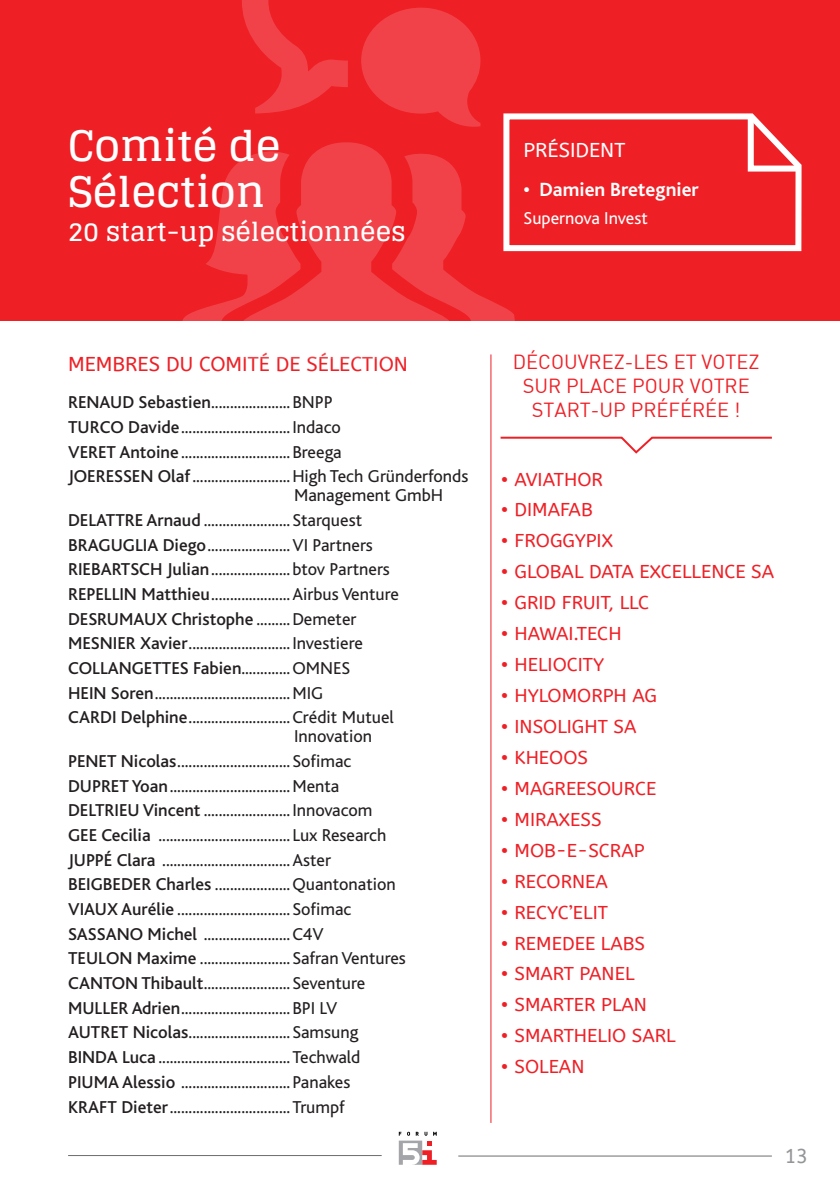
<style>
.page{position:relative;width:840px;height:1191px;background:#fff}
.page>*{position:absolute;margin:0;border:0;box-sizing:border-box;transform-origin:0 0}
.t1{font:700 42px/46px "Glegoo";color:#fff}
.t2{font:700 26px "Glegoo";color:#fff}
.TEXTE{font:20px/24px "DIN";color:#ee2026;text-align:center}
._2-TITRE-ENCART_TABL{font:20px "A Bee Zee";color:#ee2026}
._2-NOM-ENCART{font:700 20px "Bliss";color:#fff}
._2-TITRE-ENCART_TABL-2{font:20px "A Bee Zee";color:#fff}
.t3{font:20px "A Bee Zee";color:#939598}
._2-SOUS-TITRE_PAGES{font:18.6px "A Bee Zee";color:#ee2026}
._2-NOM-ENCART-2{font:18px/19px "Bliss";color:#231f20}
._2-NOM-ENCART-3{font:500 18px "Bliss";color:#231f20}
._2-FONCTION-ENCART{font:18px "Bliss";color:#fff}
.s1{font-weight:500}
.s2{font-weight:400}
</style>
<div class="page">
<svg style="left:398px;top:1131px;width:38px;height:33px"></svg>
<hr style="left:68px;top:1155px;width:313px;height:1px;background:#6c6d70">
<hr style="left:458px;top:1155px;width:313px;height:1px;background:#6c6d70">
<div style="left:0;top:0;width:839px;height:320px;background:#ee2026"></div>
<svg style="left:500px;top:436px;width:272px;height:18px"></svg>
<hr style="left:490px;top:354px;width:1px;height:769px;background:#ee2026">
<svg style="left:173px;top:0;width:632px;height:321px"></svg>
<p class="t1" style="left:68px;top:123px;width:214px">Comité de<br>Sélection</p>
<p class="t2" style="left:68px;top:217px;width:339px">20 start-up sélectionnées</p>
<p class="_2-TITRE-ENCART_TABL-2" style="left:523px;top:139px;width:103px">PRÉSIDENT</p>
<p class="_2-NOM-ENCART" style="left:523px;top:179px;width:177px">• Damien Bretegnier</p>
<p class="_2-FONCTION-ENCART" style="left:523px;top:208px;width:126px">Supernova Invest</p>
<p class="_2-TITRE-ENCART_TABL" style="left:68px;top:353px;width:341px">MEMBRES DU COMITÉ DE SÉLECTION</p>
<p class="_2-NOM-ENCART-2" style="left:68px;top:393px;width:266px"><span class="s1">RENAUD Sebastien</span>.....................BNPP</p>
<p class="_2-NOM-ENCART-2" style="left:68px;top:418px;width:274px"><span class="s1">TURCO Davide</span>.............................Indaco</p>
<p class="_2-NOM-ENCART-2" style="left:68px;top:442px;width:275px"><span class="s1">VERET Antoine</span> .............................Breega</p>
<p class="_2-NOM-ENCART-2" style="left:294px;top:467px;width:176px;text-indent:-226px"><span class="s1">JOERESSEN Olaf</span>..........................High Tech Gründerfonds<br>Management GmbH</p>
<p class="_2-NOM-ENCART-2" style="left:68px;top:511px;width:295px"><span class="s1">DELATTRE Arnaud</span> .......................Starquest</p>
<p class="_2-NOM-ENCART-2" style="left:68px;top:535px;width:306px"><span class="s1">BRAGUGLIA Diego</span>......................VI Partners</p>
<p class="_2-NOM-ENCART-2" style="left:68px;top:560px;width:323px"><span class="s1">RIEBARTSCH Julian</span>.....................btov Partners</p>
<p class="_2-NOM-ENCART-2" style="left:68px;top:585px;width:332px"><span class="s1">REPELLIN Matthieu</span>.....................Airbus Venture</p>
<p class="_2-NOM-ENCART-3" style="left:68px;top:609px;width:290px">DESRUMAUX Christophe <span class="s2">.........Demeter</span></p>
<p class="_2-NOM-ENCART-2" style="left:68px;top:634px;width:296px"><span class="s1">MESNIER Xavier</span>...........................Investiere</p>
<p class="_2-NOM-ENCART-3" style="left:68px;top:658px;width:283px">COLLANGETTES Fabien<span class="s2">.............OMNES</span></p>
<p class="_2-NOM-ENCART-2" style="left:68px;top:683px;width:256px"><span class="s1">HEIN Soren</span>....................................MIG</p>
<p class="_2-NOM-ENCART-2" style="left:294px;top:708px;width:101px;text-indent:-226px"><span class="s1">CARDI Delphine</span>...........................Crédit Mutuel<br>Innovation</p>
<p class="_2-NOM-ENCART-2" style="left:68px;top:752px;width:284px"><span class="s1">PENET Nicolas</span>..............................Sofimac</p>
<p class="_2-NOM-ENCART-2" style="left:68px;top:776px;width:272px"><span class="s1">DUPRET Yoan</span>................................Menta</p>
<p class="_2-NOM-ENCART-2" style="left:68px;top:801px;width:306px"><span class="s1">DELTRIEU Vincent</span> .......................Innovacom</p>
<p class="_2-NOM-ENCART-2" style="left:68px;top:826px;width:319px"><span class="s1">GEE Cecilia</span> ................................... Lux Research</p>
<p class="_2-NOM-ENCART-2" style="left:68px;top:850px;width:264px"><span class="s1">JUPPÉ Clara</span> ..................................Aster</p>
<p class="_2-NOM-ENCART-2" style="left:68px;top:875px;width:329px"><span class="s1">BEIGBEDER Charles</span> ....................Quantonation</p>
<p class="_2-NOM-ENCART-2" style="left:68px;top:900px;width:284px"><span class="s1">VIAUX Aurélie</span> ..............................Sofimac</p>
<p class="_2-NOM-ENCART-2" style="left:68px;top:924px;width:257px"><span class="s1">SASSANO Michel</span> .......................C4V</p>
<p class="_2-NOM-ENCART-2" style="left:68px;top:949px;width:339px"><span class="s1">TEULON Maxime</span> ........................Safran Ventures</p>
<p class="_2-NOM-ENCART-2" style="left:68px;top:974px;width:298px"><span class="s1">CANTON Thibault</span>.......................Seventure</p>
<p class="_2-NOM-ENCART-2" style="left:68px;top:998px;width:270px"><span class="s1">MULLER Adrien</span>.............................BPI LV</p>
<p class="_2-NOM-ENCART-2" style="left:68px;top:1023px;width:292px"><span class="s1">AUTRET Nicolas</span>...........................Samsung</p>
<p class="_2-NOM-ENCART-2" style="left:68px;top:1048px;width:293px"><span class="s1">BINDA Luca</span> ...................................Techwald</p>
<p class="_2-NOM-ENCART-2" style="left:68px;top:1072px;width:284px"><span class="s1">PIUMA Alessio</span> .............................Panakes</p>
<p class="_2-NOM-ENCART-2" style="left:68px;top:1097px;width:278px"><span class="s1">KRAFT Dieter</span>................................Trumpf</p>
<p class="TEXTE" style="left:512px;top:352px;width:248px">DÉCOUVREZ-LES ET VOTEZ<br>SUR PLACE POUR VOTRE<br>START-UP PRÉFÉRÉE !</p>
<p class="_2-SOUS-TITRE_PAGES" style="left:500px;top:468px;width:104px">• AVIATHOR</p>
<p class="_2-SOUS-TITRE_PAGES" style="left:500px;top:499px;width:94px">• DIMAFAB</p>
<p class="_2-SOUS-TITRE_PAGES" style="left:500px;top:530px;width:114px">• FROGGYPIX</p>
<p class="_2-SOUS-TITRE_PAGES" style="left:500px;top:561px;width:275px">• GLOBAL DATA EXCELLENCE SA</p>
<p class="_2-SOUS-TITRE_PAGES" style="left:500px;top:592px;width:150px">• GRID FRUIT, LLC</p>
<p class="_2-SOUS-TITRE_PAGES" style="left:500px;top:623px;width:122px">• HAWAI.TECH</p>
<p class="_2-SOUS-TITRE_PAGES" style="left:500px;top:654px;width:105px">• HELIOCITY</p>
<p class="_2-SOUS-TITRE_PAGES" style="left:500px;top:685px;width:158px">• HYLOMORPH AG</p>
<p class="_2-SOUS-TITRE_PAGES" style="left:500px;top:716px;width:137px">• INSOLIGHT SA</p>
<p class="_2-SOUS-TITRE_PAGES" style="left:500px;top:747px;width:89px">• KHEOOS</p>
<p class="_2-SOUS-TITRE_PAGES" style="left:500px;top:777px;width:157px">• MAGREESOURCE</p>
<p class="_2-SOUS-TITRE_PAGES" style="left:500px;top:808px;width:102px">• MIRAXESS</p>
<p class="_2-SOUS-TITRE_PAGES" style="left:500px;top:839px;width:145px">• MOB-E-SCRAP</p>
<p class="_2-SOUS-TITRE_PAGES" style="left:500px;top:870px;width:109px">• RECORNEA</p>
<p class="_2-SOUS-TITRE_PAGES" style="left:500px;top:901px;width:109px">• RECYC’ELIT</p>
<p class="_2-SOUS-TITRE_PAGES" style="left:500px;top:932px;width:146px">• REMEDEE LABS</p>
<p class="_2-SOUS-TITRE_PAGES" style="left:500px;top:963px;width:135px">• SMART PANEL</p>
<p class="_2-SOUS-TITRE_PAGES" style="left:500px;top:994px;width:148px">• SMARTER PLAN</p>
<p class="_2-SOUS-TITRE_PAGES" style="left:500px;top:1025px;width:176px">• SMARTHELIO SARL</p>
<p class="_2-SOUS-TITRE_PAGES" style="left:500px;top:1056px;width:85px">• SOLEAN</p>
<p class="t3" style="left:784px;top:1144px;width:25px">13</p>
</div>
